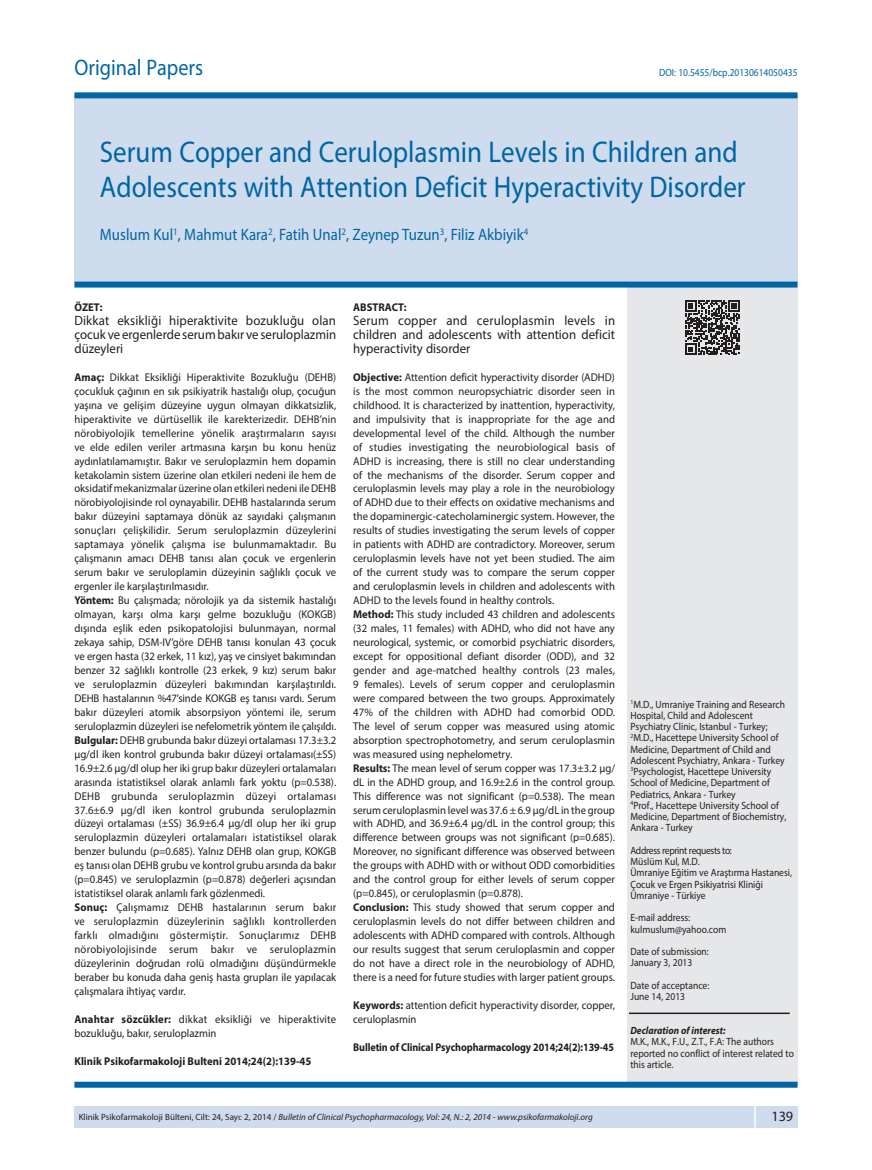
<style>
.page{position:relative;width:872px;height:1170px;background:#fff}
.page>*{position:absolute;margin:0;border:0;box-sizing:border-box;transform-origin:0 0}
.t1{font:30px/34.5px "Myriad Pro";color:#0065a4;scale:.9 1}
.t2{font:22.5px "Myriad Pro";color:#0065a4;scale:.9 1}
.t3{font:16.5px "Myriad Pro";color:#0065a4;scale:.9 1}
.t4{font:14.25px "Myriad Pro";color:#231f20}
.t5{font:13.5px/14px "Myriad Pro";color:#231f20;text-align:justify;scale:.95 1}
.t6{font:11.25px/14px "Myriad Pro";color:#231f20;scale:.95 1}
.t7{font:700 11.25px "Myriad Pro";color:#231f20;scale:.95 1}
.t8{font:700 11.25px "Myriad Pro";color:#231f20;scale:.9 1}
.t9{font:10.5px/11.2px "Myriad Pro";color:#231f20;scale:.91 1}
.t10{font:10.5px "Myriad Pro";color:#0065a4;scale:.9 1}
.t11{font:italic 700 10.5px "Myriad Pro";color:#231f20;scale:.91 1}
.t12{font:italic 9px "Myriad Pro";color:#231f20}
.s1{font-weight:700}
.s2{font-style:normal}
</style>
<div class="page">
<div style="left:74px;top:1106px;width:723px;height:21px;background:#cfdced"></div>
<svg style="left:754px;top:1106px;width:1px;height:21px"></svg>
<div style="left:74px;top:95px;width:723px;height:187px;background:#cfdced"></div>
<div style="left:627px;top:286px;width:170px;height:799px;background:#e6e7e9"></div>
<div style="left:74px;top:281px;width:723px;height:6px;background:#0065a4"></div>
<div style="left:74px;top:1081px;width:723px;height:6px;background:#0065a4"></div>
<div style="left:74px;top:92px;width:723px;height:6px;background:#0065a4"></div>
<hr style="left:629px;top:1012px;width:160px;height:1px;background:#231f20">
<svg style="left:685px;top:300px;width:55px;height:55px"></svg>
<h2 class="t2" style="left:74px;top:54px;width:145px">Original Papers</h2>
<p class="t10" style="left:659px;top:66px;width:155px">DOI: 10.5455/bcp.20130614050435</p>
<h1 class="t1" style="left:100px;top:134px;width:719px">Serum Copper and Ceruloplasmin Levels in Children and<br>Adolescents with Attention Deficit Hyperactivity Disorder</h1>
<h3 class="t3" style="left:100px;top:225px;width:477px">Muslum Kul<sup>1</sup>, Mahmut Kara<sup>2</sup>, Fatih Unal<sup>2</sup>, Zeynep Tuzun<sup>3</sup>, Filiz Akbiyik<sup>4</sup></h3>
<p class="t7" style="left:74px;top:300px;width:31px">ÖZET:</p>
<p class="t5" style="left:74px;top:313px;width:277px">Dikkat eksikliği hiperaktivite bozukluğu olan çocuk ve ergenlerde serum bakır ve seruloplazmin düzeyleri</p>
<p class="t6" style="left:74px;top:370px;width:277px"><span class="s1">Amaç:</span> Dikkat Eksikliği Hiperaktivite Bozukluğu (DEHB) çocukluk çağının en sık psikiyatrik hastalığı olup, çocuğun yaşına ve gelişim düzeyine uygun olmayan dikkatsizlik, hiperaktivite ve dürtüsellik ile karekterizedir. DEHB’nin nörobiyolojik temellerine yönelik araştırmaların sayısı ve elde edilen veriler artmasına karşın bu konu henüz aydınlatılamamıştır. Bakır ve seruloplazmin hem dopamin ketakolamin sistem üzerine olan etkileri nedeni ile hem de oksidatif mekanizmalar üzerine olan etkileri nedeni ile DEHB nörobiyolojisinde rol oynayabilir. DEHB hastalarında serum bakır düzeyini saptamaya dönük az sayıdaki çalışmanın sonuçları çelişkilidir. Serum seruloplazmin düzeylerini saptamaya yönelik çalışma ise bulunmamaktadır. Bu çalışmanın amacı DEHB tanısı alan çocuk ve ergenlerin serum bakır ve seruloplamin düzeyinin sağlıklı çocuk ve ergenler ile karşılaştırılmasıdır.<br><span class="s1">Yöntem:</span> Bu çalışmada; nörolojik ya da sistemik hastalığı olmayan, karşı olma karşı gelme bozukluğu (KOKGB) dışında eşlik eden psikopatolojisi bulunmayan, normal zekaya sahip, DSM-IV’göre DEHB tanısı konulan 43 çocuk ve ergen hasta (32 erkek, 11 kız), yaş ve cinsiyet bakımından benzer 32 sağlıklı kontrolle (23 erkek, 9 kız) serum bakır ve seruloplazmin düzeyleri bakımından karşılaştırıldı.<br>DEHB hastalarının %47’sinde KOKGB eş tanısı vardı. Serum bakır düzeyleri atomik absorpsiyon yöntemi ile, serum seruloplazmin düzeyleri ise nefelometrik yöntem ile çalışıldı.<br><span class="s1">Bulgular:</span> DEHB grubunda bakır düzeyi ortalaması 17.3±3.2 µg/dl iken kontrol grubunda bakır düzeyi ortalaması(±SS)<br>16.9±2.6 µg/dl olup her iki grup bakır düzeyleri ortalamaları arasında istatistiksel olarak anlamlı fark yoktu (p=0.538).<br>DEHB grubunda seruloplazmin düzeyi ortalaması 37.6±6.9 µg/dl iken kontrol grubunda seruloplazmin düzeyi ortalaması (±SS) 36.9±6.4 µg/dl olup her iki grup seruloplazmin düzeyleri ortalamaları istatistiksel olarak benzer bulundu (p=0.685). Yalnız DEHB olan grup, KOKGB eş tanısı olan DEHB grubu ve kontrol grubu arsında da bakır (p=0.845) ve seruloplazmin (p=0.878) değerleri açısından istatistiksel olarak anlamlı fark gözlenmedi.<br><span class="s1">Sonuç:</span> Çalışmamız DEHB hastalarının serum bakır ve seruloplazmin düzeylerinin sağlıklı kontrollerden farklı olmadığını göstermiştir. Sonuçlarımız DEHB nörobiyolojisinde serum bakır ve seruloplazmin düzeylerinin doğrudan rolü olmadığını düşündürmekle beraber bu konuda daha geniş hasta grupları ile yapılacak çalışmalara ihtiyaç vardır.</p>
<p class="t6" style="left:74px;top:1011px;width:277px"><span class="s1">Anahtar sözcükler:</span> dikkat eksikliği ve hiperaktivite bozukluğu, bakır, seruloplazmin</p>
<p class="t7" style="left:74px;top:1053px;width:251px">Klinik Psikofarmakoloji Bulteni 2014;24(2):139-45</p>
<p class="t7" style="left:353px;top:300px;width:58px">ABSTRACT:</p>
<p class="t5" style="left:353px;top:313px;width:277px">Serum copper and ceruloplasmin levels in children and adolescents with attention deficit hyperactivity disorder</p>
<p class="t6" style="left:353px;top:370px;width:277px"><span class="s1">Objective:</span> Attention deficit hyperactivity disorder (ADHD) is the most common neuropsychiatric disorder seen in childhood. It is characterized by inattention, hyperactivity, and impulsivity that is inappropriate for the age and developmental level of the child. Although the number of studies investigating the neurobiological basis of ADHD is increasing, there is still no clear understanding of the mechanisms of the disorder. Serum copper and ceruloplasmin levels may play a role in the neurobiology of ADHD due to their effects on oxidative mechanisms and the dopaminergic-catecholaminergic system. However, the results of studies investigating the serum levels of copper in patients with ADHD are contradictory. Moreover, serum ceruloplasmin levels have not yet been studied. The aim of the current study was to compare the serum copper and ceruloplasmin levels in children and adolescents with ADHD to the levels found in healthy controls.<br><span class="s1">Method:</span> This study included 43 children and adolescents (32 males, 11 females) with ADHD, who did not have any neurological, systemic, or comorbid psychiatric disorders, except for oppositional defiant disorder (ODD), and 32 gender and age-matched healthy controls (23 males, 9 females). Levels of serum copper and ceruloplasmin were compared between the two groups. Approximately 47% of the children with ADHD had comorbid ODD.<br>The level of serum copper was measured using atomic absorption spectrophotometry, and serum ceruloplasmin was measured using nephelometry.<br><span class="s1">Results:</span> The mean level of serum copper was 17.3±3.2 µg/ dL in the ADHD group, and 16.9±2.6 in the control group.<br>This difference was not significant (p=0.538). The mean serum ceruloplasmin level was 37.6 ± 6.9 µg/dL in the group with ADHD, and 36.9±6.4 µg/dL in the control group; this difference between groups was not significant (p=0.685).<br>Moreover, no significant difference was observed between the groups with ADHD with or without ODD comorbidities and the control group for either levels of serum copper (p=0.845), or ceruloplasmin (p=0.878).<br><span class="s1">Conclusion:</span> This study showed that serum copper and ceruloplasmin levels do not differ between children and adolescents with ADHD compared with controls. Although our results suggest that serum ceruloplasmin and copper do not have a direct role in the neurobiology of ADHD, there is a need for future studies with larger patient groups.</p>
<p class="t6" style="left:353px;top:997px;width:277px"><span class="s1">Keywords:</span> attention deficit hyperactivity disorder, copper, ceruloplasmin</p>
<p class="t8" style="left:353px;top:1039px;width:291px">Bulletin of Clinical Psychopharmacology 2014;24(2):139-45</p>
<p class="t9" style="left:630px;top:698px;width:173px"><sup>1</sup>M.D., Umraniye Training and Research Hospital, Child and Adolescent Psychiatry Clinic, Istanbul - Turkey; <sup>2</sup>M.D., Hacettepe University School of Medicine, Department of Child and Adolescent Psychiatry, Ankara - Turkey <sup>3</sup>Psychologist, Hacettepe University School of Medicine, Department of Pediatrics, Ankara - Turkey<br><sup>4</sup>Prof., Hacettepe University School of Medicine, Department of Biochemistry, Ankara - Turkey</p>
<p class="t9" style="left:630px;top:844px;width:179px">Address reprint requests to:<br>Müslüm Kul, M.D.<br>Ümraniye Eğitim ve Araştırma Hastanesi,<br>Çocuk ve Ergen Psikiyatrisi Kliniği<br>Ümraniye - Türkiye</p>
<p class="t9" style="left:630px;top:912px;width:107px">E-mail address: kulmuslum@yahoo.com</p>
<p class="t9" style="left:630px;top:945px;width:88px">Date of submission:<br>January 3, 2013</p>
<p class="t9" style="left:630px;top:979px;width:88px">Date of acceptance:<br>June 14, 2013</p>
<p class="t11" style="left:630px;top:1023px;width:106px">Declaration of interest:</p>
<p class="t9" style="left:630px;top:1035px;width:181px">M.K., M.K., F.U., Z.T., F.A: The authors reported no conflict of interest related to this article.</p>
<p class="t12" style="left:79px;top:1111px;width:515px"><span class="s2">Klinik Psikofarmakoloji Bülteni, Cilt: 24, Sayı: 2, 2014 /</span> Bulletin of Clinical Psychopharmacology, Vol: 24, N.: 2, 2014 - www.psikofarmakoloji.org</p>
<p class="t4" style="left:771px;top:1107px;width:23px">139</p>
</div>
